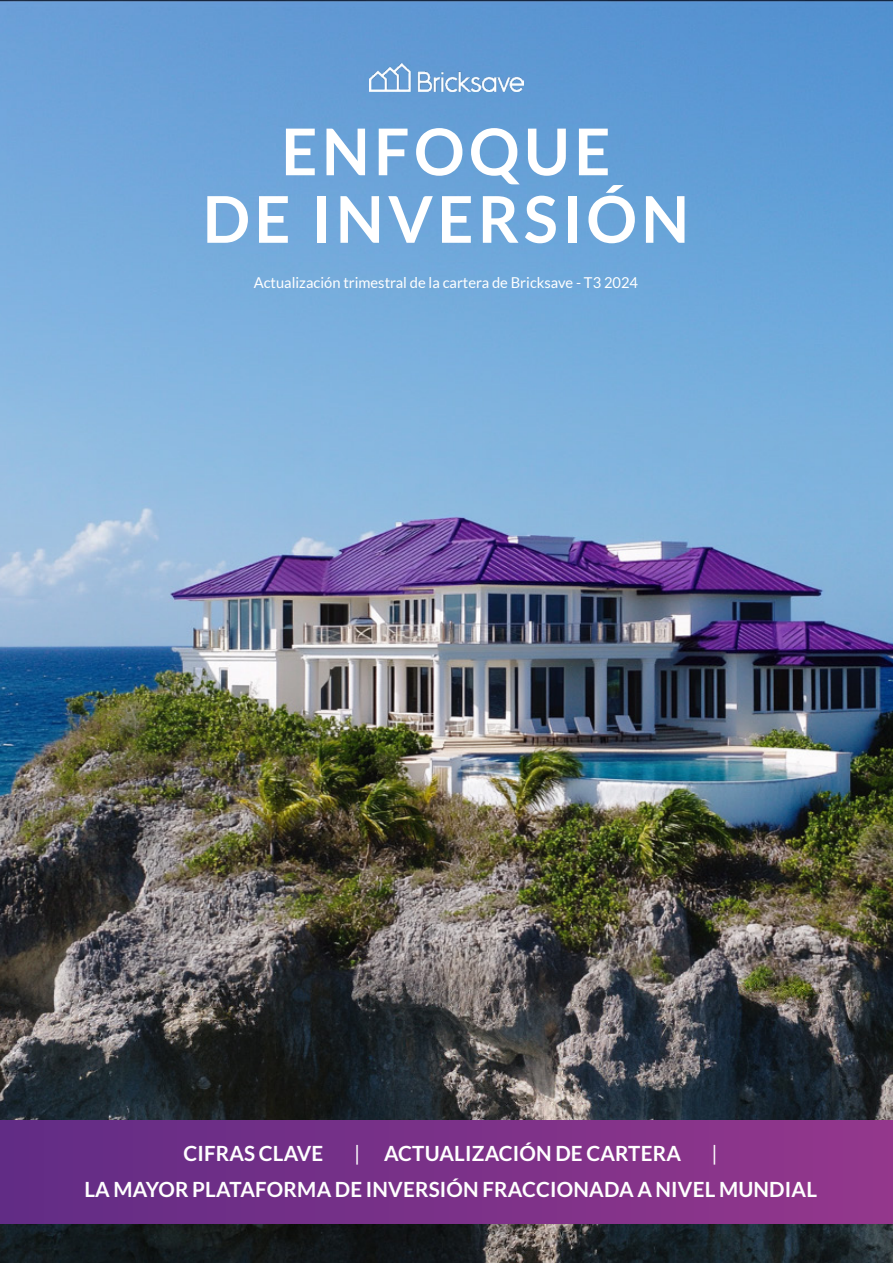
<style>
.page{position:relative;width:893px;height:1263px;background:#fff}
.page>*{position:absolute;margin:0;border:0;box-sizing:border-box;transform-origin:0 0}
.t1{font:700 64.5px/67.5px "Lato";letter-spacing:.07em;color:#fff;text-align:center}
.t2{font:700 21px "Lato";letter-spacing:.01em;color:#fff}
.t3{font:21px "Lato";color:#fff}
.t4{font:15px "Lato";color:#fff}
.s1{font-weight:400}
</style>
<div class="page">
<img style="left:0;top:0;width:893px;height:1263px">
<img style="left:370px;top:64px;width:153px;height:28px">
<div style="left:0;top:1120px;width:893px;height:104px;background:linear-gradient(to right,#612c85,#94378c)"></div>
<h1 class="t1" style="left:203px;top:117px;width:488px">ENFOQUE<br>DE INVERSIÓN</h1>
<p class="t4" style="left:254px;top:275px;width:386px">Actualización trimestral de la cartera de Bricksave - T3 2024</p>
<p class="t2" style="left:183px;top:1141px;width:142px">CIFRAS CLAVE</p>
<p class="t2" style="left:354px;top:1141px;width:328px"><span class="s1">|</span> ACTUALIZACIÓN DE CARTERA</p>
<p class="t3" style="left:712px;top:1141px;width:8px">|</p>
<p class="t2" style="left:84px;top:1177px;width:734px">LA MAYOR PLATAFORMA DE INVERSIÓN FRACCIONADA A NIVEL MUNDIAL</p>
</div>
